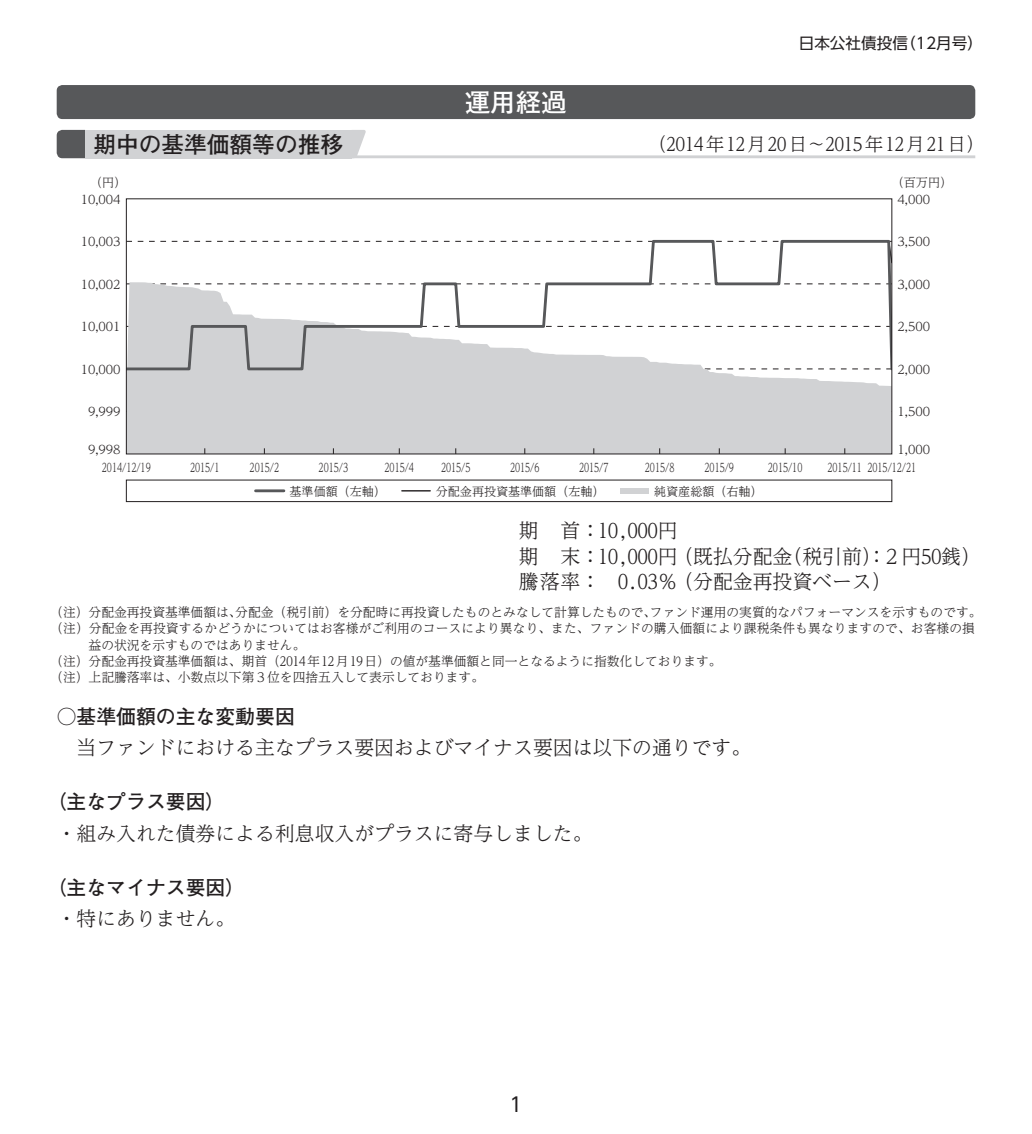
<style>
.page{position:relative;width:1032px;height:1134px;background:#fff}
.page>*{position:absolute;margin:0;border:0;box-sizing:border-box;transform-origin:0 0}
.t1{font:700 25.6px "Futo Go B101 Pro";color:#fff}
.t2{font:700 22.6px "Futo Go B101 Pro";color:#231f20}
.t3{font:300 19.8px/25.6px "UD Reimin Pro";color:#231f20}
.t4{font:700 19.8px "Futo Go B101 Pro";color:#231f20}
.t5{font:19.8px "UD Shin Go Pro";color:#231f20}
.t6{font:300 18.4px "UD Reimin Pro";color:#231f20}
.t7{font:15.6px "UD Shin Go Pro";color:#231f20}
.t8{font:300 12.8px "UD Reimin Pro";color:#231f20}
.t9{font:300 12px "UD Reimin Pro";color:#231f20}
.t10{font:300 12px "UD Reimin Pro";color:#231f20;scale:.69 1}
</style>
<div class="page">
<div style="left:57px;top:85px;width:918px;height:34px;background:#57585a;border-radius:6px"></div>
<hr style="left:85px;top:155px;width:890px;height:3px;background:#d1d2d4">
<svg style="left:57px;top:130px;width:28px;height:28px"></svg>
<div style="left:85px;top:130px;width:266px;height:28px;background:#d1d2d4"></div>
<svg style="left:351px;top:130px;width:15px;height:26px"></svg>
<div style="left:620px;top:488px;width:28px;height:6px;background:#d1d2d4"></div>
<hr style="left:256px;top:489px;width:28px;height:3px;background:#57585a">
<svg style="left:402px;top:490px;width:28px;height:1px"></svg>
<div style="left:126px;top:480px;width:766px;height:22px;border:1px solid #231f20"></div>
<div style="left:128px;top:372px;width:762px;height:80px;background:#d1d2d4"></div>
<svg style="left:128px;top:239px;width:762px;height:133px"></svg>
<h1 class="t1" style="left:465px;top:82px;width:104px">運用経過</h1>
<p class="t7" style="left:799px;top:31px;width:186px">日本公社債投信（12月号）</p>
<h2 class="t2" style="left:94px;top:126px;width:251px">期中の基準価額等の推移</h2>
<h3 class="t6" style="left:648px;top:129px;width:338px">（2014年 12月 20日～2015年 12月 21日）</h3>
<p class="t9" style="left:90px;top:172px;width:38px">（円）</p>
<p class="t9" style="left:892px;top:172px;width:62px">（百万円）</p>
<p class="t9" style="left:81px;top:189px;width:41px">10,004</p>
<p class="t9" style="left:897px;top:189px;width:34px">4,000</p>
<p class="t9" style="left:81px;top:232px;width:41px">10,003</p>
<p class="t9" style="left:897px;top:232px;width:34px">3,500</p>
<p class="t9" style="left:81px;top:274px;width:41px">10,002</p>
<p class="t9" style="left:897px;top:274px;width:34px">3,000</p>
<p class="t9" style="left:81px;top:317px;width:41px">10,001</p>
<p class="t9" style="left:897px;top:317px;width:34px">2,500</p>
<p class="t9" style="left:81px;top:359px;width:41px">10,000</p>
<p class="t9" style="left:897px;top:359px;width:34px">2,000</p>
<p class="t9" style="left:88px;top:402px;width:34px">9,999</p>
<p class="t9" style="left:897px;top:402px;width:34px">1,500</p>
<p class="t9" style="left:88px;top:440px;width:34px">9,998</p>
<p class="t9" style="left:897px;top:440px;width:34px">1,000</p>
<p class="t10" style="left:102px;top:458px;width:72px">2014/12/19</p>
<p class="t10" style="left:190px;top:458px;width:44px">2015/1</p>
<p class="t10" style="left:250px;top:458px;width:44px">2015/2</p>
<p class="t10" style="left:319px;top:458px;width:44px">2015/3</p>
<p class="t10" style="left:384px;top:458px;width:44px">2015/4</p>
<p class="t10" style="left:441px;top:458px;width:44px">2015/5</p>
<p class="t10" style="left:510px;top:458px;width:44px">2015/6</p>
<p class="t10" style="left:579px;top:458px;width:44px">2015/7</p>
<p class="t10" style="left:645px;top:458px;width:44px">2015/8</p>
<p class="t10" style="left:704px;top:458px;width:44px">2015/9</p>
<p class="t10" style="left:768px;top:458px;width:52px">2015/10</p>
<p class="t10" style="left:827px;top:458px;width:130px">2015/11 2015/12/21</p>
<p class="t9" style="left:290px;top:481px;width:98px">基準価額（左軸）</p>
<p class="t9" style="left:436px;top:481px;width:170px">分配金再投資基準価額（左軸）</p>
<p class="t9" style="left:654px;top:481px;width:110px">純資産総額（右軸）</p>
<h3 class="t3" style="left:519px;top:517px;width:464px">期 首：10,000円<br>期 末：10,000円（既払分配金（税引前）：2円50銭）騰落率： 0.03％（分配金再投資ベース）</h3>
<p class="t8" style="left:50px;top:602px;width:933px">（注）分配金再投資基準価額は、分配金（税引前）を分配時に再投資したものとみなして計算したもので、ファンド運用の実質的なパフォーマンスを示すものです。</p>
<p class="t8" style="left:50px;top:618px;width:926px">（注）分配金を再投資するかどうかについてはお客様がご利用のコースにより異なり、また、ファンドの購入価額により課税条件も異なりますので、お客様の損</p>
<p class="t8" style="left:89px;top:634px;width:218px">益の状況を示すものではありません。</p>
<p class="t8" style="left:50px;top:651px;width:673px">（注）分配金再投資基準価額は、期首（2014年 12月 19日）の値が基準価額と同一となるように指数化しております。</p>
<p class="t8" style="left:50px;top:667px;width:435px">（注）上記騰落率は、小数点以下第3位を四捨五入して表示しております。</p>
<h3 class="t4" style="left:57px;top:700px;width:240px">○基準価額の主な変動要因</h3>
<h3 class="t3" style="left:77px;top:734px;width:676px">当ファンドにおける主なプラス要因およびマイナス要因は以下の通りです。</h3>
<h3 class="t4" style="left:47px;top:786px;width:180px">（主なプラス要因）</h3>
<h3 class="t3" style="left:57px;top:819px;width:537px">・組み入れた債券による利息収入がプラスに寄与しました。</h3>
<h3 class="t4" style="left:47px;top:872px;width:200px">（主なマイナス要因）</h3>
<h3 class="t3" style="left:57px;top:905px;width:180px">・特にありません。</h3>
<h3 class="t5" style="left:509px;top:1088px;width:15px">1</h3>
</div>
